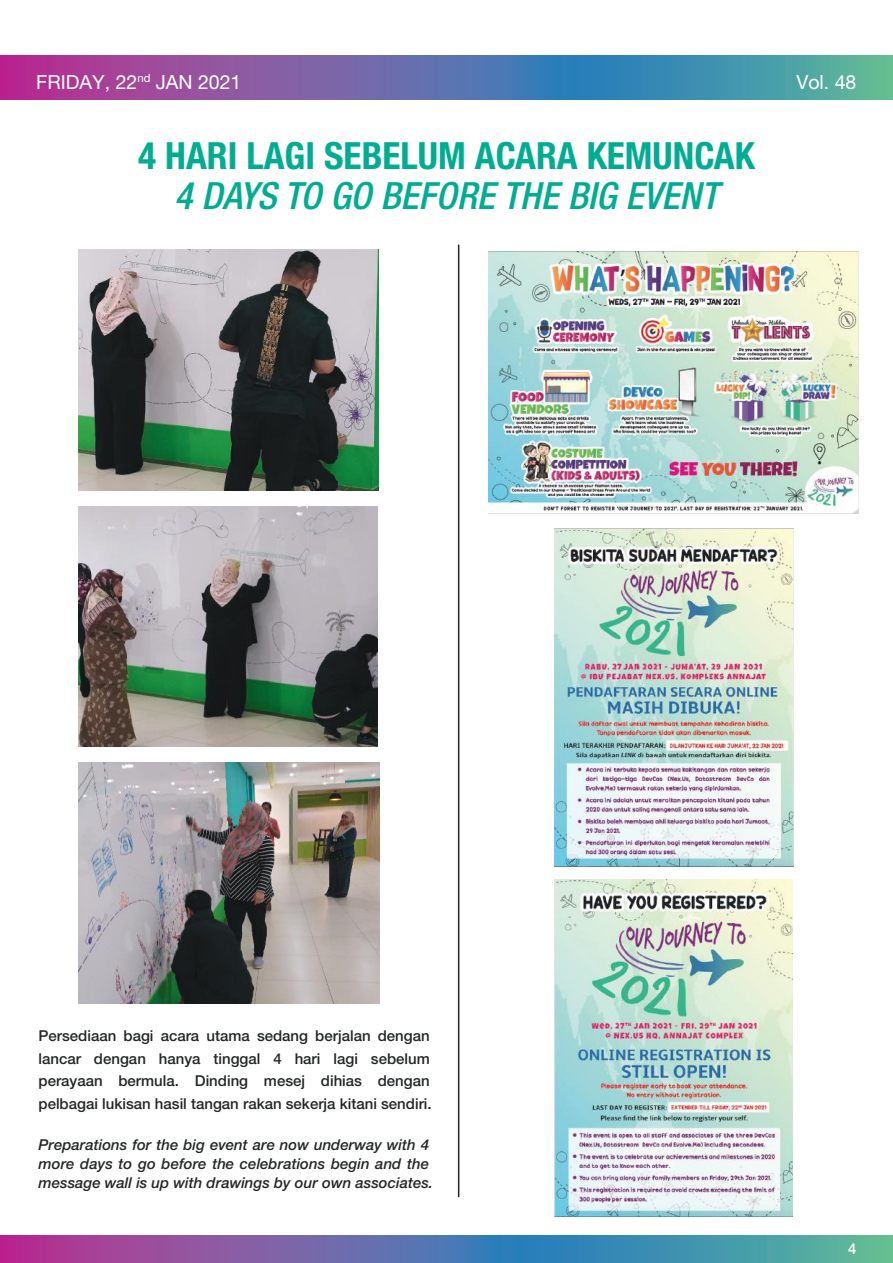
<style>
.page{position:relative;width:893px;height:1263px;background:#fff}
.page>*{position:absolute;margin:0;border:0;box-sizing:border-box;transform-origin:0 0}
.t1{font:700 condensed 37.5px "Helvetica Neue LT Pro";color:#00ad91}
.t2{font:italic 500 condensed 37.5px "Helvetica Neue LT Pro";color:#00ad91}
.t3{font:19.5px "Helvetica Neue LT Pro";color:#fff}
.t4{font:500 15px/22.5px "Helvetica Neue LT Pro";color:#242728}
.t5{font:italic 500 15px/19px "Helvetica Neue LT Pro";color:#242728}
.t6{font:500 15px "Helvetica Neue LT Pro";color:#fff}
</style>
<div class="page">
<svg style="left:0;top:56px;width:893px;height:43px;background:#6971a7"></svg>
<svg style="left:0;top:1236px;width:893px;height:27px;background:#6575a7"></svg>
<img style="left:79px;top:250px;width:299px;height:240px">
<img style="left:79px;top:506px;width:299px;height:241px">
<img style="left:78px;top:762px;width:301px;height:241px">
<img style="left:489px;top:251px;width:370px;height:263px">
<img style="left:554px;top:529px;width:239px;height:338px">
<img style="left:555px;top:879px;width:238px;height:338px">
<hr style="left:458px;top:244px;width:1px;height:953px;background:#242728">
<h2 class="t3" style="left:36px;top:70px;width:207px">FRIDAY, 22<sup>nd</sup> JAN 2021</h2>
<h2 class="t3" style="left:796px;top:70px;width:61px">Vol. 48</h2>
<h1 class="t1" style="left:138px;top:133px;width:618px">4 HARI LAGI SEBELUM ACARA KEMUNCAK</h1>
<h1 class="t2" style="left:175px;top:174px;width:545px">4 DAYS TO GO BEFORE THE BIG EVENT</h1>
<p class="t4" style="left:39px;top:1024px;width:395px">Persediaan bagi acara utama sedang berjalan dengan lancar dengan hanya tinggal 4 hari lagi sebelum perayaan bermula. Dinding mesej dihias dengan pelbagai lukisan hasil tangan rakan sekerja kitani sendiri.</p>
<p class="t5" style="left:39px;top:1135px;width:396px">Preparations for the big event are now underway with 4 more days to go before the celebrations begin and the message wall is up with drawings by our own associates.</p>
<p class="t6" style="left:848px;top:1240px;width:10px">4</p>
</div>
